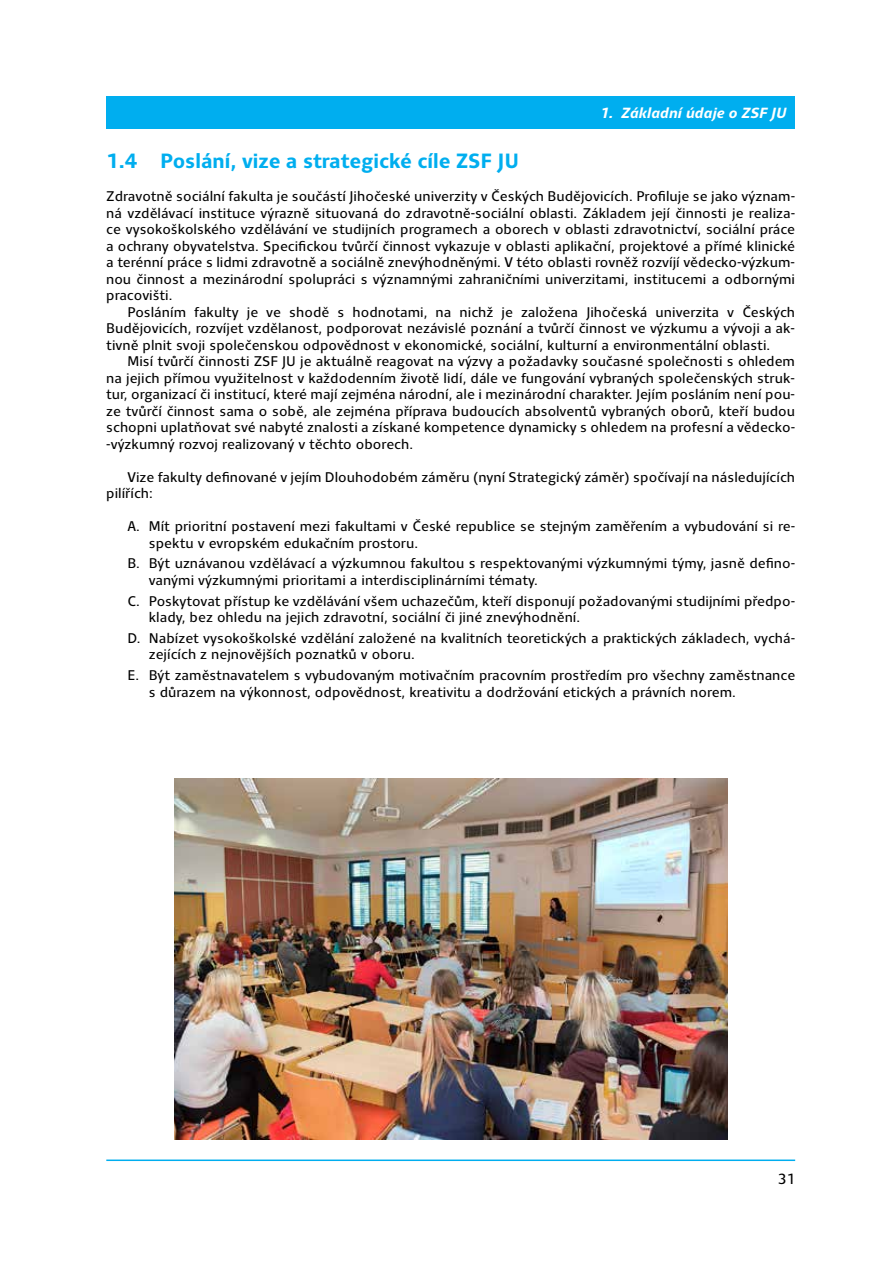
<style>
.page{position:relative;width:893px;height:1263px;background:#fff}
.page>*{position:absolute;margin:0;border:0;box-sizing:border-box;transform-origin:0 0}
.t1{font:700 21px "Clara Sans";color:#00aeef}
.t2{font:italic 700 15px "Clara Sans";color:#fff}
.t3{font:15px "Clara Sans";color:#000}
.t4{font:14.25px/16.5px "Clara Sans";color:#000}
</style>
<div class="page">
<hr style="left:106px;top:1159px;width:689px;height:2px;background:#00aeef">
<div style="left:106px;top:96px;width:689px;height:33px;background:#00aeef"></div>
<img style="left:174px;top:779px;width:553px;height:361px">
<p class="t2" style="left:600px;top:104px;width:188px">1. Základní údaje o ZSF JU</p>
<h1 class="t1" style="left:106px;top:149px;width:414px">1.4 Poslání, vize a strategické cíle ZSF JU</h1>
<p class="t4" style="left:106px;top:188px;width:690px;text-align:justify">Zdravotně sociální fakulta je součástí Jihočeské univerzity v Českých Budějovicích. Profiluje se jako význam&shy;ná vzdělávací instituce výrazně situovaná do zdravotně-sociální oblasti. Základem její činnosti je realiza&shy;ce vysokoškolského vzdělávání ve studijních programech a oborech v oblasti zdravotnictví, sociální práce a ochrany obyvatelstva. Specifickou tvůrčí činnost vykazuje v oblasti aplikační, projektové a přímé klinické a terénní práce s lidmi zdravotně a sociálně znevýhodněnými. V této oblasti rovněž rozvíjí vědecko-výzkum&shy;nou činnost a mezinárodní spolupráci s významnými zahraničními univerzitami, institucemi a odbornými pracovišti.</p>
<p class="t4" style="left:106px;top:304px;width:690px;text-align:justify;text-indent:21px">Posláním fakulty je ve shodě s hodnotami, na nichž je založena Jihočeská univerzita v Českých Budějovicích, rozvíjet vzdělanost, podporovat nezávislé poznání a tvůrčí činnost ve výzkumu a vývoji a ak&shy;tivně plnit svoji společenskou odpovědnost v ekonomické, sociální, kulturní a environmentální oblasti.</p>
<p class="t4" style="left:106px;top:353px;width:690px;text-align:justify;text-indent:21px">Misí tvůrčí činnosti ZSF JU je aktuálně reagovat na výzvy a požadavky současné společnosti s ohledem na jejich přímou využitelnost v každodenním životě lidí, dále ve fungování vybraných společenských struk&shy;tur, organizací či institucí, které mají zejména národní, ale i mezinárodní charakter. Jejím posláním není pou&shy;ze tvůrčí činnost sama o sobě, ale zejména příprava budoucích absolventů vybraných oborů, kteří budou schopni uplatňovat své nabyté znalosti a získané kompetence dynamicky s ohledem na profesní a vědecko--výzkumný rozvoj realizovaný v těchto oborech.</p>
<p class="t4" style="left:106px;top:469px;width:690px;text-indent:21px">Vize fakulty definované v jejím Dlouhodobém záměru (nyní Strategický záměr) spočívají na následujících pilířích:</p>
<p class="t4" style="left:149px;top:518px;width:648px;text-indent:-21px">A. Mít prioritní postavení mezi fakultami v České republice se stejným zaměřením a vybudování si re&shy;spektu v evropském edukačním prostoru.</p>
<p class="t4" style="left:149px;top:555px;width:648px;text-indent:-21px">B. Být uznávanou vzdělávací a výzkumnou fakultou s respektovanými výzkumnými týmy, jasně defino&shy;vanými výzkumnými prioritami a interdisciplinárními tématy.</p>
<p class="t4" style="left:149px;top:593px;width:648px;text-indent:-21px">C. Poskytovat přístup ke vzdělávání všem uchazečům, kteří disponují požadovanými studijními předpo&shy;klady, bez ohledu na jejich zdravotní, sociální či jiné znevýhodnění.</p>
<p class="t4" style="left:149px;top:630px;width:648px;text-indent:-21px">D. Nabízet vysokoškolské vzdělání založené na kvalitních teoretických a praktických základech, vychá&shy;zejících z nejnovějších poznatků v oboru.</p>
<p class="t4" style="left:149px;top:667px;width:648px;text-indent:-21px">E. Být zaměstnavatelem s vybudovaným motivačním pracovním prostředím pro všechny zaměstnance s důrazem na výkonnost, odpovědnost, kreativitu a dodržování etických a právních norem.</p>
<p class="t3" style="left:778px;top:1171px;width:19px">31</p>
</div>
